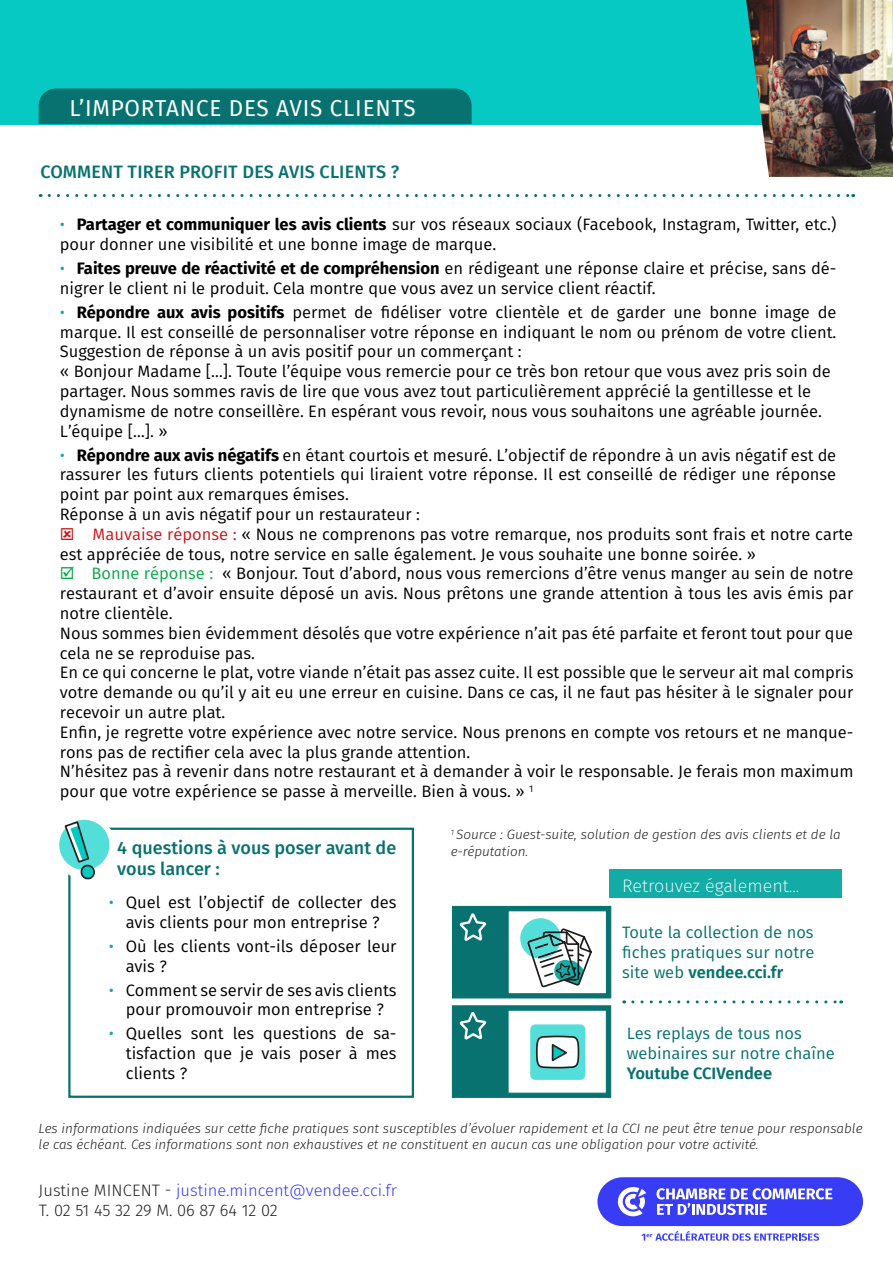
<style>
.page{position:relative;width:893px;height:1263px;background:#fff}
.page>*{position:absolute;margin:0;border:0;box-sizing:border-box;transform-origin:0 0}
.t1{font:22.5px "Fira Sans";letter-spacing:.035em;color:#fff}
.t2{font:500 18px/21px "Fira Sans";color:#07726f}
.t3{font:200 18px "Fira Sans";color:#fff}
.t4{font:16.5px/19.8px "Fira Sans";color:#000}
.t5{font:16.5px/19.8px "Fira Sans";color:#07726f;text-align:justify}
.t6{font:300 16.5px/19.8px "Fira Sans";color:#212121}
.t7{font:600 16.5px "Fira Sans";color:#07726f}
.t8{font:italic 300 13.5px/16.2px "Fira Sans";color:#212121}
.s1{color:#12aba6}
.s2{font-weight:700}
.s3{color:#cf141a}
.s4{color:#08a647}
.s5{font-weight:600}
.s6{color:#373cf5}
</style>
<div class="page">
<svg style="left:49px;top:194px;width:805px;height:3px"></svg>
<div style="left:0;top:0;width:893px;height:124px;background:#07c9c3"></div>
<div style="left:39px;top:88px;width:433px;height:36px;background:#07726f"></div>
<img style="left:746px;top:0;width:147px;height:177px">
<div style="left:68px;top:828px;width:346px;height:270px;border:2px solid #07726f"></div>
<svg style="left:59px;top:819px;width:62px;height:64px"></svg>
<svg style="left:597px;top:1177px;width:266px;height:64px"></svg>
<div style="left:452px;top:906px;width:159px;height:92px;background:#07726f"></div>
<div style="left:452px;top:1005px;width:159px;height:93px;background:#07726f;border:1px solid #07726f"></div>
<div style="left:508px;top:910px;width:99px;height:84px;background:#fff;border:1px solid #07726f"></div>
<div style="left:508px;top:1010px;width:99px;height:84px;background:#fff;border:1px solid #07726f"></div>
<svg style="left:518px;top:918px;width:74px;height:76px"></svg>
<svg style="left:530px;top:1024px;width:55px;height:56px"></svg>
<div style="left:609px;top:869px;width:233px;height:28px;background:#12aba6"></div>
<svg style="left:458px;top:905px;width:29px;height:36px"></svg>
<svg style="left:458px;top:1005px;width:29px;height:35px"></svg>
<svg style="left:633px;top:1000px;width:209px;height:3px"></svg>
<h1 class="t1" style="left:70px;top:91px;width:348px">L’IMPORTANCE DES AVIS CLIENTS</h1>
<p class="t2" style="left:40px;top:160px;width:360px">COMMENT TIRER PROFIT DES AVIS CLIENTS ?</p>
<p class="t4" style="left:60px;top:214px;width:778px"><span class="s1">•</span> <span class="s2">Partager et communiquer les avis clients</span> sur vos réseaux sociaux (Facebook, Instagram, Twitter, etc.) pour donner une visibilité et une bonne image de marque.</p>
<p class="t4" style="left:60px;top:258px;width:778px"><span class="s1">•</span> <span class="s2">Faites preuve de réactivité et de compréhension</span> en rédigeant une réponse claire et précise, sans dé&shy;nigrer le client ni le produit. Cela montre que vous avez un service client réactif.</p>
<p class="t4" style="left:60px;top:302px;width:778px"><span class="s1">•</span> <span class="s2">Répondre aux avis positifs</span> permet de fidéliser votre clientèle et de garder une bonne image de marque. Il est conseillé de personnaliser votre réponse en indiquant le nom ou prénom de votre client.<br>Suggestion de réponse à un avis positif pour un commerçant :<br>« Bonjour Madame […]. Toute l’équipe vous remercie pour ce très bon retour que vous avez pris soin de partager. Nous sommes ravis de lire que vous avez tout particulièrement apprécié la gentillesse et le dynamisme de notre conseillère. En espérant vous revoir, nous vous souhaitons une agréable journée.<br>L’équipe […]. »</p>
<p class="t4" style="left:60px;top:445px;width:778px"><span class="s1">•</span> <span class="s2">Répondre aux avis négatifs</span> en étant courtois et mesuré. L’objectif de répondre à un avis négatif est de rassurer les futurs clients potentiels qui liraient votre réponse. Il est conseillé de rédiger une réponse point par point aux remarques émises.<br>Réponse à un avis négatif pour un restaurateur :</p>
<p class="t4" style="left:60px;top:524px;width:795px;text-indent:33px"><span class="s3">Mauvaise réponse :</span> « Nous ne comprenons pas votre remarque, nos produits sont frais et notre carte est appréciée de tous, notre service en salle également. Je vous souhaite une bonne soirée. »</p>
<p class="t4" style="left:60px;top:564px;width:795px"><span class="s4">☑ Bonne réponse :</span> « Bonjour. Tout d’abord, nous vous remercions d’être venus manger au sein de notre restaurant et d’avoir ensuite déposé un avis. Nous prêtons une grande attention à tous les avis émis par notre clientèle.<br>Nous sommes bien évidemment désolés que votre expérience n’ait pas été parfaite et feront tout pour que cela ne se reproduise pas.<br>En ce qui concerne le plat, votre viande n’était pas assez cuite. Il est possible que le serveur ait mal compris votre demande ou qu’il y ait eu une erreur en cuisine. Dans ce cas, il ne faut pas hésiter à le signaler pour recevoir un autre plat.<br>Enfin, je regrette votre expérience avec notre service. Nous prenons en compte vos retours et ne manque&shy;rons pas de rectifier cela avec la plus grande attention.<br>N’hésitez pas à revenir dans notre restaurant et à demander à voir le responsable. Je ferais mon maximum pour que votre expérience se passe à merveille. Bien à vous. » <sup>1</sup></p>
<p class="t2" style="left:117px;top:837px;width:280px">4 questions à vous poser avant de vous lancer :</p>
<p class="t4" style="left:109px;top:892px;width:289px;text-align:center"><span class="s1">•</span> Quel est l’objectif de collecter des avis clients pour mon entreprise ?</p>
<p class="t4" style="left:126px;top:936px;width:272px;text-indent:-17px"><span class="s1">•</span> Où les clients vont-ils déposer leur avis ?</p>
<p class="t4" style="left:109px;top:980px;width:289px;text-align:center"><span class="s1">•</span> Comment se servir de ses avis clients pour promouvoir mon entreprise ?</p>
<p class="t4" style="left:126px;top:1024px;width:272px;text-align:justify;text-indent:-17px"><span class="s1">•</span> Quelles sont les questions de sa&shy;tisfaction que je vais poser à mes clients ?</p>
<p class="t8" style="left:451px;top:827px;width:391px"><sup>1</sup> Source : Guest-suite, solution de gestion des avis clients et de la e-réputation.</p>
<p class="t3" style="left:622px;top:873px;width:179px">Retrouvez également...</p>
<p class="t5" style="left:622px;top:922px;width:194px">Toute la collection de nos fiches pratiques sur notre site web <span class="s5">vendee.cci.fr</span></p>
<p class="t5" style="left:627px;top:1024px;width:209px">Les replays de tous nos webinaires sur notre chaîne</p>
<p class="t7" style="left:627px;top:1060px;width:147px">Youtube CCIVendee</p>
<p class="t8" style="left:39px;top:1120px;width:825px">Les informations indiquées sur cette fiche pratiques sont susceptibles d’évoluer rapidement et la CCI ne peut être tenue pour responsable le cas échéant. Ces informations sont non exhaustives et ne constituent en aucun cas une obligation pour votre activité.</p>
<p class="t6" style="left:39px;top:1181px;width:360px">Justine MINCENT - <span class="s6">justine.mincent@vendee.cci.fr<br></span>T. 02 51 45 32 29 M. 06 87 64 12 02</p>
</div>
